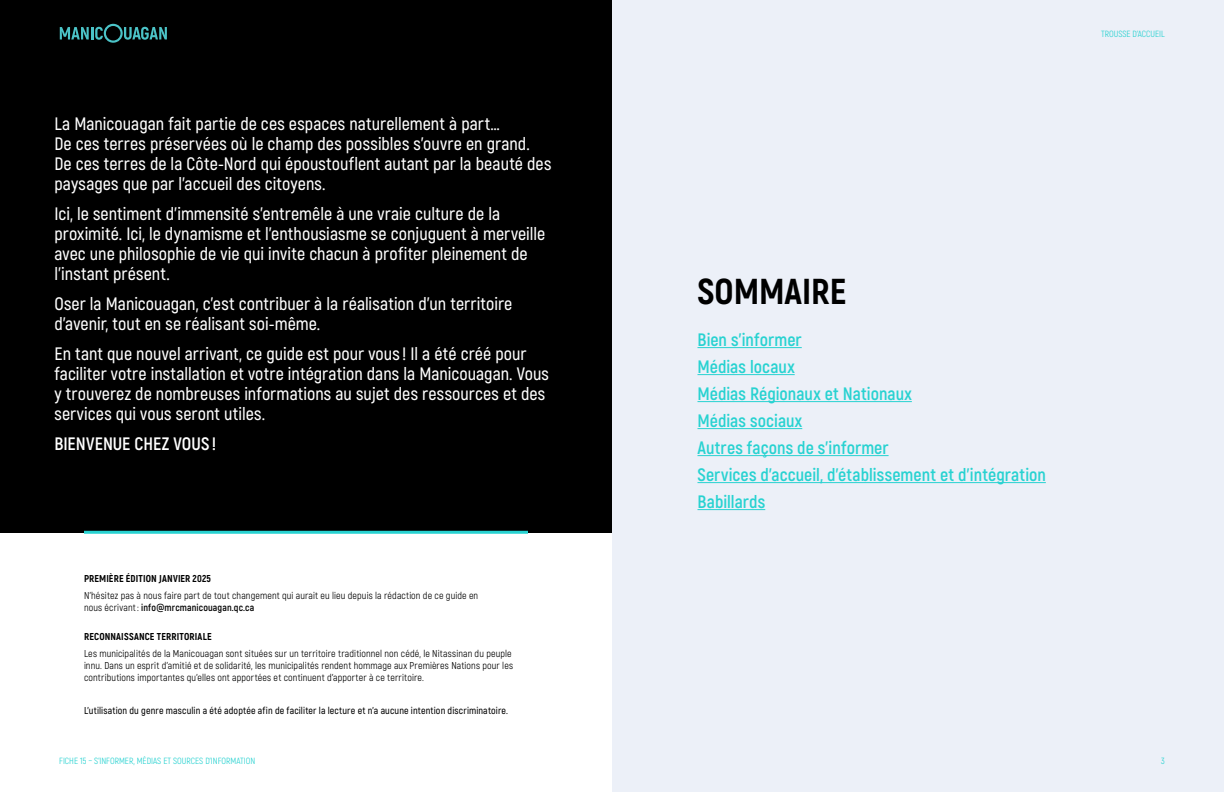
<style>
.page{position:relative;width:1224px;height:792px;background:#fff}
.page>*{position:absolute;margin:0;border:0;box-sizing:border-box;transform-origin:0 0}
.t1{font:800 36px "Akrobat";color:#000}
.t2{font:600 18px/20px "Akrobat";letter-spacing:.005em;color:#fff}
.t3{font:700 18px/27px "Akrobat";letter-spacing:.005em;color:#28d2d1}
.t4{font:700 18px "Akrobat";color:#fff}
.t5{font:10px/12px "Akrobat";letter-spacing:.01em;color:#000}
.t6{font:600 10px "Akrobat";letter-spacing:.015em;color:#000}
.t7{font:800 10px "Akrobat";letter-spacing:.015em;color:#000}
.t8{font:9px "Akrobat";color:#28d2d1}
.s1{font-weight:700}
</style>
<div class="page">
<div style="left:612px;top:0;width:612px;height:792px;background:#ecf0f8"></div>
<hr style="left:698px;top:347px;width:104px;height:1px;background:#28d2d1">
<hr style="left:698px;top:374px;width:97px;height:1px;background:#28d2d1">
<hr style="left:698px;top:401px;width:214px;height:1px;background:#28d2d1">
<hr style="left:698px;top:428px;width:104px;height:1px;background:#28d2d1">
<hr style="left:698px;top:455px;width:191px;height:1px;background:#28d2d1">
<hr style="left:698px;top:482px;width:348px;height:1px;background:#28d2d1">
<hr style="left:698px;top:509px;width:67px;height:1px;background:#28d2d1">
<div style="left:0;top:0;width:612px;height:532px;background:#000"></div>
<hr style="left:84px;top:531px;width:444px;height:3px;background:#28d2d1">
<svg style="left:60px;top:24px;width:107px;height:19px"></svg>
<p class="t2" style="left:54px;top:114px;width:498px">La Manicouagan fait partie de ces espaces naturellement à part…<br>De ces terres préservées où le champ des possibles s’ouvre en grand.<br>De ces terres de la Côte-Nord qui époustouflent autant par la beauté des paysages que par l’accueil des citoyens.</p>
<p class="t2" style="left:54px;top:204px;width:492px">Ici, le sentiment d’immensité s’entremêle à une vraie culture de la proximité. Ici, le dynamisme et l’enthousiasme se conjuguent à merveille avec une philosophie de vie qui invite chacun à profiter pleinement de l’instant présent.</p>
<p class="t2" style="left:54px;top:294px;width:459px">Oser la Manicouagan, c’est contribuer à la réalisation d’un territoire d’avenir, tout en se réalisant soi-même.</p>
<p class="t2" style="left:54px;top:344px;width:496px">En tant que nouvel arrivant, ce guide est pour vous ! Il a été créé pour faciliter votre installation et votre intégration dans la Manicouagan. Vous y trouverez de nombreuses informations au sujet des ressources et des services qui vous seront utiles.</p>
<p class="t4" style="left:54px;top:433px;width:163px">BIENVENUE CHEZ VOUS !</p>
<p class="t7" style="left:84px;top:572px;width:129px">PREMIÈRE ÉDITION JANVIER 2025</p>
<p class="t5" style="left:84px;top:590px;width:396px">N’hésitez pas à nous faire part de tout changement qui aurait eu lieu depuis la rédaction de ce guide en nous écrivant: <span class="s1">info@mrcmanicouagan.qc.ca</span></p>
<p class="t7" style="left:84px;top:630px;width:129px">RECONNAISSANCE TERRITORIALE</p>
<p class="t5" style="left:84px;top:648px;width:431px">Les municipalités de la Manicouagan sont situées sur un territoire traditionnel non cédé, le Nitassinan du peuple innu. Dans un esprit d’amitié et de solidarité, les municipalités rendent hommage aux Premières Nations pour les contributions importantes qu’elles ont apportées et continuent d’apporter à ce territoire.</p>
<p class="t6" style="left:84px;top:704px;width:426px">L’utilisation du genre masculin a été adoptée afin de faciliter la lecture et n’a aucune intention discriminatoire.</p>
<p class="t8" style="left:59px;top:756px;width:198px">FICHE 15 – S’INFORMER, MÉDIAS ET SOURCES D’INFORMATION</p>
<p class="t8" style="left:1101px;top:29px;width:65px">TROUSSE D’ACCUEIL</p>
<h1 class="t1" style="left:698px;top:269px;width:151px">SOMMAIRE</h1>
<p class="t3" style="left:698px;top:326px;width:350px">Bien s’informer<br>Médias locaux<br>Médias Régionaux et Nationaux<br>Médias sociaux<br>Autres façons de s’informer<br>Services d’accueil, d’établissement et d’intégration<br>Babillards</p>
<p class="t8" style="left:1161px;top:756px;width:5px">3</p>
</div>
